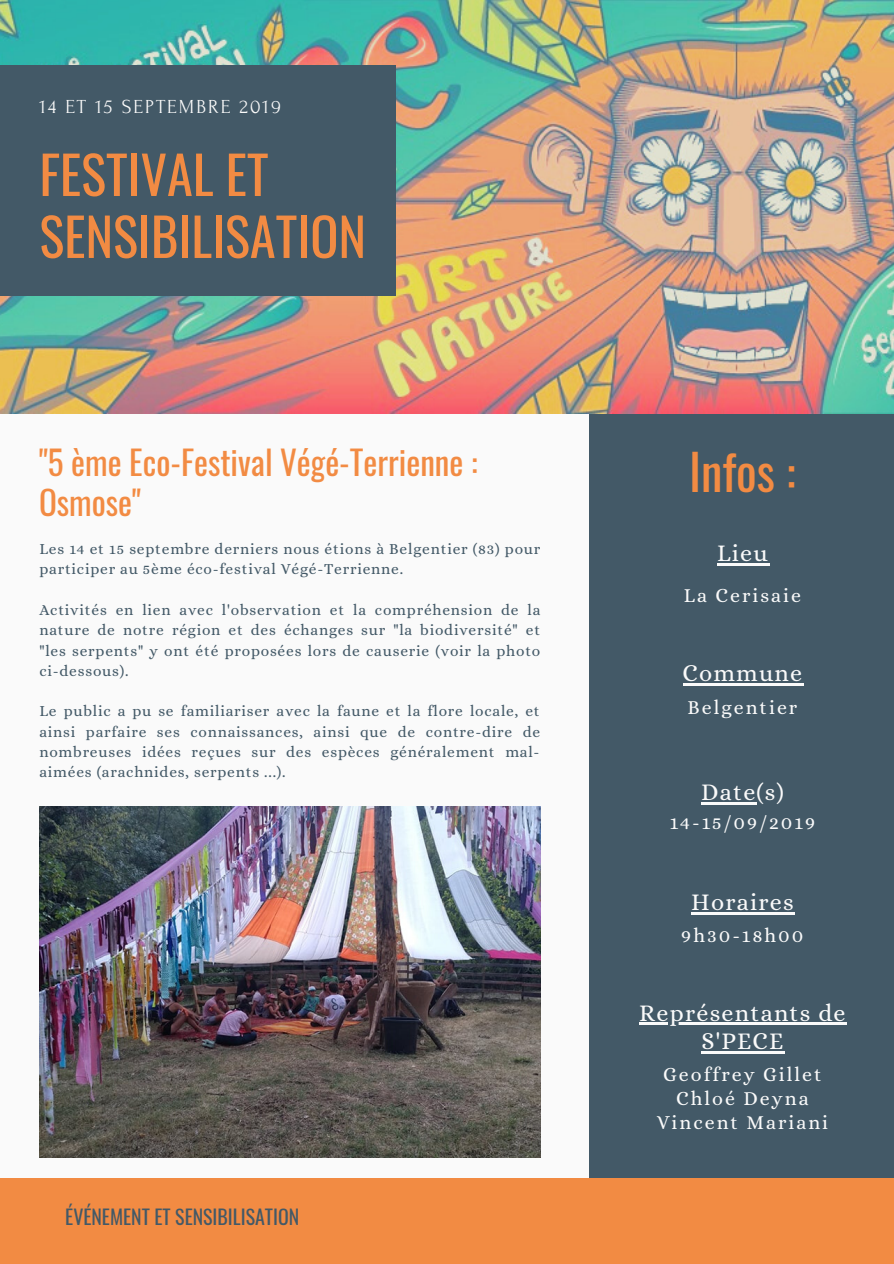
<style>
.page{position:relative;width:894px;height:1264px;background:#fff}
.page>*{position:absolute;margin:0;border:0;box-sizing:border-box;transform-origin:0 0}
.t1{font:52.35px/61.9px "Oswald";color:#f28b43}
.t2{font:48.6px "Oswald";color:#f28b43}
.t3{font:33.15px/39.5px "Oswald";color:#f28b43}
.t4{font:24px/28.2px "Alice";letter-spacing:.05em;color:#fafafa;text-align:center}
.t5{font:19.8px/23.7px "Alice";letter-spacing:.1em;color:#fafafa;text-align:center}
.t6{font:19.8px "Oswald";color:#435967}
.t7{font:19.8px "Forum";letter-spacing:.1em;color:#fafafa}
.t8{font:15.45px/20.2px "Alice";letter-spacing:.05em;color:#435967;text-align:justify}
</style>
<div class="page">
<div style="left:0;top:0;width:893px;height:1263px;background:#fafafa"></div>
<img style="left:39px;top:806px;width:501px;height:351px">
<div style="left:589px;top:410px;width:304px;height:772px;background:#435967"></div>
<img style="left:0;top:0;width:893px;height:413px">
<div style="left:0;top:65px;width:395px;height:230px;background:#435967"></div>
<div style="left:0;top:1178px;width:893px;height:85px;background:#f28b43"></div>
<hr style="left:716px;top:563px;width:52px;height:2px;background:#fafafa">
<hr style="left:682px;top:683px;width:121px;height:2px;background:#fafafa">
<hr style="left:701px;top:802px;width:55px;height:3px;background:#fafafa">
<hr style="left:691px;top:912px;width:103px;height:2px;background:#fafafa">
<hr style="left:639px;top:1022px;width:207px;height:3px;background:#fafafa">
<hr style="left:701px;top:1050px;width:83px;height:3px;background:#fafafa">
<p class="t7" style="left:39px;top:96px;width:243px">14 ET 15 SEPTEMBRE 2019</p>
<h1 class="t1" style="left:39px;top:141px;width:328px">FESTIVAL ET<br>SENSIBILISATION</h1>
<h3 class="t3" style="left:39px;top:441px;width:440px">"5 ème Eco-Festival Végé-Terrienne :<br>Osmose"</h3>
<p class="t8" style="left:39px;top:539px;width:502px">Les 14 et 15 septembre derniers nous étions à Belgentier (83) pour participer au 5ème éco-festival Végé-Terrienne.</p>
<p class="t8" style="left:39px;top:599px;width:502px">Activités en lien avec l'observation et la compréhension de la nature de notre région et des échanges sur "la biodiversité" et "les serpents" y ont été proposées lors de causerie (voir la photo ci-dessous).</p>
<p class="t8" style="left:39px;top:701px;width:502px">Le public a pu se familiariser avec la faune et la flore locale, et ainsi parfaire ses connaissances, ainsi que de contre-dire de nombreuses idées reçues sur des espèces généralement mal&shy;aimées (arachnides, serpents ...).</p>
<p class="t6" style="left:65px;top:1201px;width:235px">ÉVÉNEMENT ET SENSIBILISATION</p>
<h2 class="t2" style="left:688px;top:434px;width:108px">Infos :</h2>
<h3 class="t4" style="left:716px;top:538px;width:52px">Lieu</h3>
<p class="t5" style="left:683px;top:584px;width:119px">La Cerisaie</p>
<h3 class="t4" style="left:682px;top:659px;width:121px">Commune</h3>
<p class="t5" style="left:687px;top:695px;width:111px">Belgentier</p>
<h3 class="t4" style="left:701px;top:778px;width:84px">Date(s)</h3>
<p class="t5" style="left:669px;top:810px;width:147px">14-15/09/2019</p>
<h3 class="t4" style="left:691px;top:887px;width:104px">Horaires</h3>
<p class="t5" style="left:681px;top:923px;width:124px">9h30-18h00</p>
<h3 class="t4" style="left:639px;top:998px;width:208px">Représentants de<br>S'PECE</h3>
<p class="t5" style="left:656px;top:1062px;width:173px">Geoffrey Gillet<br>Chloé Deyna<br>Vincent Mariani</p>
</div>
